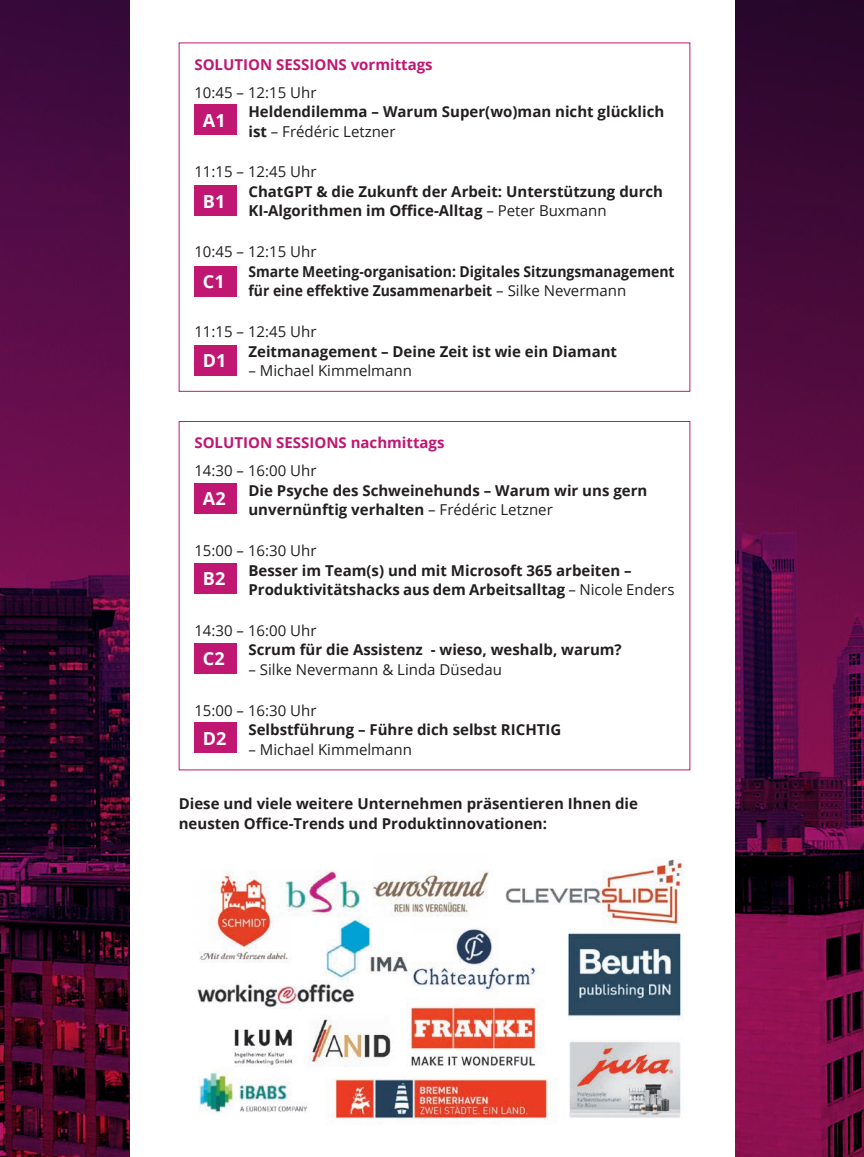
<style>
.page{position:relative;width:864px;height:1157px;background:#fff}
.page>*{position:absolute;margin:0;border:0;box-sizing:border-box;transform-origin:0 0}
.t1{font:700 18px "Open Sans";color:#fff}
.t2{font:700 15px/19.5px "Open Sans";color:#231f20}
.t3{font:15px "Open Sans";color:#231f20}
.t4{font:700 15px/19.5px "Open Sans";color:#231f20;scale:.93 1}
.t5{font:700 15px "Open Sans";color:#c01773}
.s1{font-weight:400}
</style>
<div class="page">
<img style="left:0;top:0;width:863px;height:1157px">
<div style="left:130px;top:0;width:603px;height:1157px;background:#fff"></div>
<div style="left:194px;top:483px;width:43px;height:31px;background:#c01773"></div>
<div style="left:194px;top:563px;width:43px;height:30px;background:#c01773"></div>
<div style="left:194px;top:642px;width:43px;height:31px;background:#c01773"></div>
<div style="left:194px;top:722px;width:43px;height:31px;background:#c01773"></div>
<div style="left:194px;top:104px;width:43px;height:31px;background:#c01773"></div>
<div style="left:194px;top:185px;width:43px;height:31px;background:#c01773"></div>
<div style="left:194px;top:266px;width:43px;height:31px;background:#c01773"></div>
<div style="left:194px;top:345px;width:43px;height:31px;background:#c01773"></div>
<img style="left:197px;top:859px;width:487px;height:266px">
<p class="t5" style="left:194px;top:54px;width:240px">SOLUTION SESSIONS vormittags</p>
<p class="t3" style="left:194px;top:82px;width:124px">10:45 – 12:15 Uhr</p>
<p class="t1" style="left:203px;top:107px;width:24px">A1</p>
<p class="t2" style="left:248px;top:102px;width:417px">Heldendilemma – Warum Super(wo)man nicht glücklich ist <span class="s1">– Frédéric Letzner</span></p>
<p class="t3" style="left:194px;top:162px;width:124px">11:15 – 12:45 Uhr</p>
<p class="t1" style="left:203px;top:188px;width:24px">B1</p>
<p class="t2" style="left:248px;top:181px;width:416px">ChatGPT &amp; die Zukunft der Arbeit: Unterstützung durch<br>KI-Algorithmen im Office-Alltag <span class="s1">– Peter Buxmann</span></p>
<p class="t3" style="left:194px;top:241px;width:124px">10:45 – 12:15 Uhr</p>
<p class="t1" style="left:203px;top:269px;width:23px">C1</p>
<p class="t4" style="left:248px;top:261px;width:459px">Smarte Meeting-organisation: Digitales Sitzungsmanagement für eine effektive Zusammenarbeit <span class="s1">– Silke Nevermann</span></p>
<p class="t3" style="left:194px;top:321px;width:124px">11:15 – 12:45 Uhr</p>
<p class="t1" style="left:203px;top:348px;width:25px">D1</p>
<p class="t2" style="left:248px;top:341px;width:370px">Zeitmanagement – Deine Zeit ist wie ein Diamant</p>
<p class="t3" style="left:248px;top:360px;width:165px">– Michael Kimmelmann</p>
<p class="t5" style="left:194px;top:432px;width:251px">SOLUTION SESSIONS nachmittags</p>
<p class="t3" style="left:194px;top:460px;width:124px">14:30 – 16:00 Uhr</p>
<p class="t1" style="left:203px;top:486px;width:24px">A2</p>
<p class="t2" style="left:248px;top:480px;width:400px">Die Psyche des Schweinehunds – Warum wir uns gern unvernünftig verhalten <span class="s1">– Frédéric Letzner</span></p>
<p class="t3" style="left:194px;top:540px;width:124px">15:00 – 16:30 Uhr</p>
<p class="t1" style="left:203px;top:566px;width:24px">B2</p>
<p class="t2" style="left:248px;top:560px;width:427px">Besser im Team(s) und mit Microsoft 365 arbeiten –<br>Produktivitätshacks aus dem Arbeitsalltag <span class="s1">– Nicole Enders</span></p>
<p class="t3" style="left:194px;top:620px;width:124px">14:30 – 16:00 Uhr</p>
<p class="t1" style="left:203px;top:645px;width:23px">C2</p>
<p class="t2" style="left:248px;top:640px;width:374px">Scrum für die Assistenz - wieso, weshalb, warum?</p>
<p class="t3" style="left:248px;top:659px;width:255px">– Silke Nevermann &amp; Linda Düsedau</p>
<p class="t3" style="left:194px;top:700px;width:124px">15:00 – 16:30 Uhr</p>
<p class="t1" style="left:203px;top:725px;width:25px">D2</p>
<p class="t2" style="left:248px;top:719px;width:314px">Selbstführung – Führe dich selbst RICHTIG</p>
<p class="t3" style="left:248px;top:739px;width:165px">– Michael Kimmelmann</p>
<p class="t2" style="left:179px;top:793px;width:460px">Diese und viele weitere Unternehmen präsentieren Ihnen die neusten Office-Trends und Produktinnovationen:</p>
</div>
